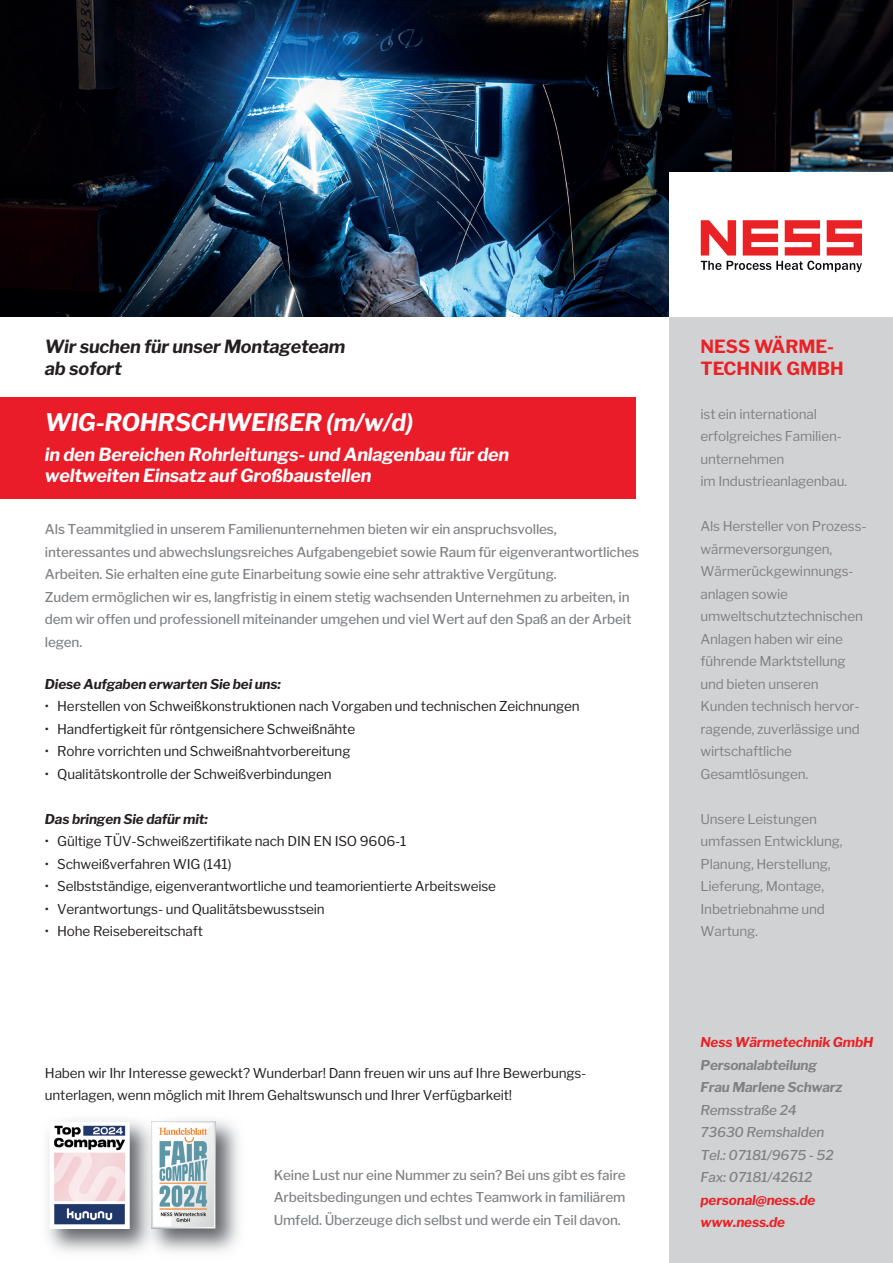
<style>
.page{position:relative;width:893px;height:1263px;background:#fff}
.page>*{position:absolute;margin:0;border:0;box-sizing:border-box;transform-origin:0 0}
.t1{font:italic 700 24px "Libre Franklin";letter-spacing:-.01em;color:#fff}
.t2{font:italic 700 18px/21.6px "Libre Franklin";letter-spacing:-.01em;color:#fff}
.t3{font:italic 700 18px/21.6px "Libre Franklin";letter-spacing:-.01em;color:#231f20}
.t4{font:700 18px/21.6px "Libre Franklin";color:#ea2125}
.t5{font:13.5px/22.5px "Libre Franklin";letter-spacing:-.01em;color:#231f20}
.t6{font:500 13.5px/22.5px "Libre Franklin";letter-spacing:-.01em;color:#808285}
.t7{font:13.5px/22.5px "Libre Franklin";letter-spacing:-.01em;color:#818182}
.t8{font:italic 500 13.5px/22.5px "Libre Franklin";letter-spacing:-.01em;color:#818182}
.t9{font:italic 700 13.5px "Libre Franklin";letter-spacing:-.01em;color:#231f20}
.t10{font:italic 700 13.5px/22.5px "Libre Franklin";letter-spacing:-.01em;color:#ea2125}
.t11{font:italic 700 13.5px/22.5px "Libre Franklin";letter-spacing:-.01em;color:#818182}
</style>
<div class="page">
<img style="left:0;top:0;width:893px;height:316px">
<div style="left:670px;top:316px;width:223px;height:947px;background:#d1d2d4"></div>
<div style="left:0;top:398px;width:636px;height:101px;background:#ea1c29"></div>
<div style="left:670px;top:172px;width:223px;height:144px;background:#fff"></div>
<svg style="left:701px;top:220px;width:161px;height:52px"></svg>
<img style="left:47px;top:1120px;width:93px;height:132px">
<img style="left:49px;top:1122px;width:81px;height:106px">
<img style="left:162px;top:1120px;width:77px;height:132px">
<img style="left:151px;top:1122px;width:64px;height:106px">
<h2 class="t3" style="left:45px;top:336px;width:302px">Wir suchen für unser Montageteam ab sofort</h2>
<h1 class="t1" style="left:45px;top:407px;width:370px">WIG-ROHRSCHWEIßER (m/w/d)</h1>
<h2 class="t2" style="left:45px;top:443px;width:466px">in den Bereichen Rohrleitungs- und Anlagenbau für den weltweiten Einsatz auf Großbaustellen</h2>
<p class="t6" style="left:45px;top:518px;width:596px">Als Teammitglied in unserem Familienunternehmen bieten wir ein anspruchsvolles, interessantes und abwechslungsreiches Aufgabengebiet sowie Raum für eigenverantwortliches Arbeiten. Sie erhalten eine gute Einarbeitung sowie eine sehr attraktive Vergütung.<br>Zudem ermöglichen wir es, langfristig in einem stetig wachsenden Unternehmen zu arbeiten, in dem wir offen und professionell miteinander umgehen und viel Wert auf den Spaß an der Arbeit legen.</p>
<p class="t9" style="left:45px;top:676px;width:237px">Diese Aufgaben erwarten Sie bei uns:</p>
<p class="t5" style="left:45px;top:695px;width:536px">• Herstellen von Schweißkonstruktionen nach Vorgaben und technischen Zeichnungen</p>
<p class="t5" style="left:45px;top:718px;width:312px">• Handfertigkeit für röntgensichere Schweißnähte</p>
<p class="t5" style="left:45px;top:740px;width:307px">• Rohre vorrichten und Schweißnahtvorbereitung</p>
<p class="t5" style="left:45px;top:763px;width:288px">• Qualitätskontrolle der Schweißverbindungen</p>
<p class="t9" style="left:45px;top:811px;width:164px">Das bringen Sie dafür mit:</p>
<p class="t5" style="left:45px;top:830px;width:363px">• Gültige TÜV-Schweißzertifikate nach DIN EN ISO 9606-1</p>
<p class="t5" style="left:45px;top:853px;width:188px">• Schweißverfahren WIG (141)</p>
<p class="t5" style="left:45px;top:875px;width:452px">• Selbstständige, eigenverantwortliche und teamorientierte Arbeitsweise</p>
<p class="t5" style="left:45px;top:898px;width:281px">• Verantwortungs- und Qualitätsbewusstsein</p>
<p class="t5" style="left:45px;top:920px;width:159px">• Hohe Reisebereitschaft</p>
<p class="t5" style="left:45px;top:1061px;width:543px">Haben wir Ihr Interesse geweckt? Wunderbar! Dann freuen wir uns auf Ihre Bewerbungs&shy;unterlagen, wenn möglich mit Ihrem Gehaltswunsch und Ihrer Verfügbarkeit!</p>
<p class="t6" style="left:274px;top:1163px;width:354px;text-align:justify">Keine Lust nur eine Nummer zu sein? Bei uns gibt es faire Arbeitsbedingungen und echtes Teamwork in familiärem Umfeld. Überzeuge dich selbst und werde ein Teil davon.</p>
<h2 class="t4" style="left:700px;top:336px;width:145px">NESS WÄRME-<br>TECHNIK GMBH</h2>
<p class="t7" style="left:700px;top:403px;width:148px">ist ein international erfolgreiches Familien&shy;unternehmen<br>im Industrieanlagenbau.</p>
<p class="t7" style="left:700px;top:515px;width:168px">Als Hersteller von Prozess&shy;wärmeversorgungen,<br>Wärmerückgewinnungs&shy;anlagen sowie umweltschutztechnischen<br>Anlagen haben wir eine führende Marktstellung und bieten unseren<br>Kunden technisch hervor&shy;ragende, zuverlässige und wirtschaftliche<br>Gesamtlösungen.</p>
<p class="t7" style="left:700px;top:808px;width:144px">Unsere Leistungen umfassen Entwicklung,<br>Planung, Herstellung,<br>Lieferung, Montage,<br>Inbetriebnahme und<br>Wartung.</p>
<p class="t10" style="left:700px;top:1031px;width:174px">Ness Wärmetechnik GmbH</p>
<p class="t11" style="left:700px;top:1054px;width:144px">Personalabteilung<br>Frau Marlene Schwarz</p>
<p class="t8" style="left:700px;top:1099px;width:135px">Remsstraße 24<br>73630 Remshalden<br>Tel.: 07181/9675 - 52<br>Fax: 07181/42612</p>
<p class="t10" style="left:700px;top:1189px;width:116px">personal@ness.de www.ness.de</p>
</div>
